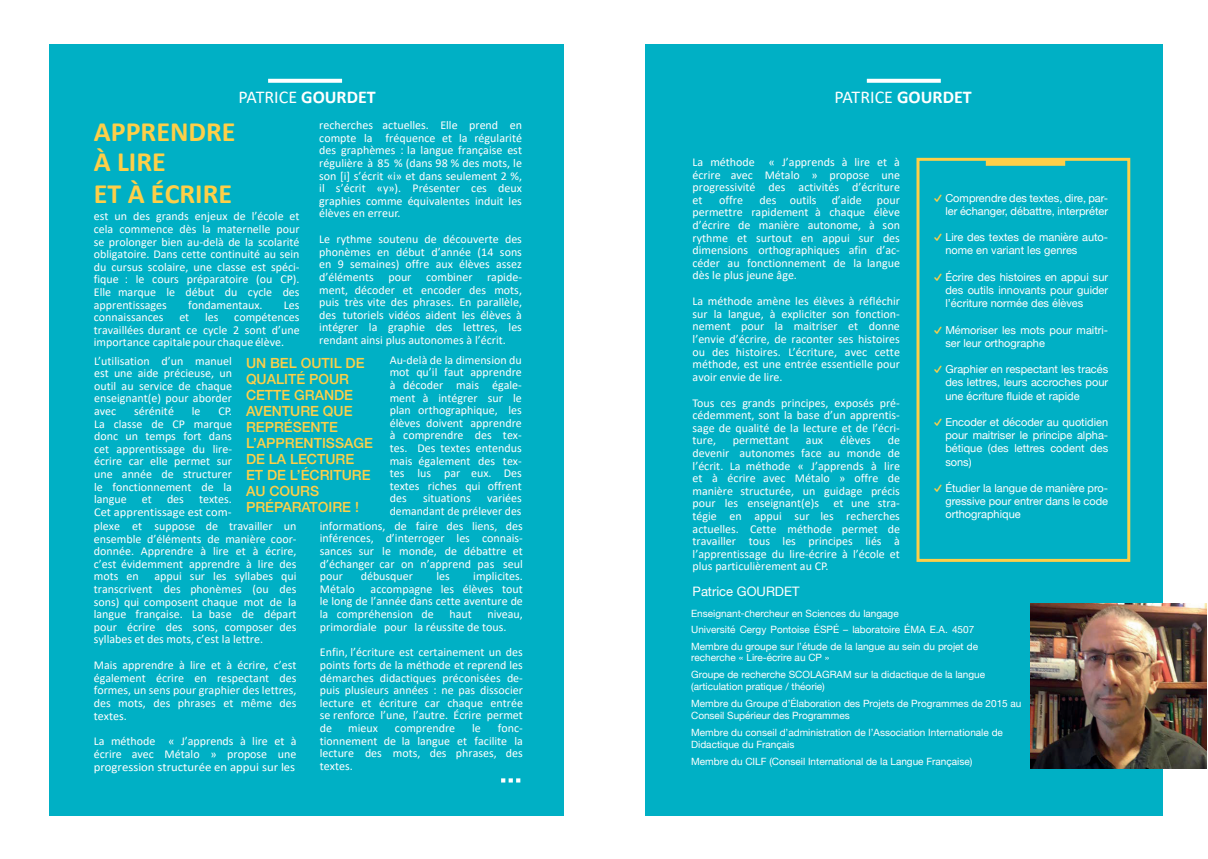
<style>
.page{position:relative;width:1208px;height:859px;background:#fff}
.page>*{position:absolute;margin:0;border:0;box-sizing:border-box;transform-origin:0 0}
.t1{font:700 28px/31px "Calibri";color:#fecf48}
.t2{font:18px "Calibri";color:#fff}
.t3{font:500 14px/16px "Helvetica Neue";color:#fecf48}
.t4{font:13px "Helvetica Neue";color:#fff}
.t5{font:12px/12.6px "Calibri";color:#fff;text-align:justify}
.t6{font:11px/13.2px "Helvetica Neue";color:#fff;text-align:justify}
.t7{font:10px/17px "Helvetica Neue";color:#fff}
.s1{font-weight:700}
.s2{font-family:"Calibri";font-size:12px}
</style>
<div class="page">
<div style="left:645px;top:45px;width:517px;height:771px;background:#00b0c5"></div>
<div style="left:916px;top:158px;width:214px;height:404px;border:3px solid #fecf48"></div>
<svg style="left:867px;top:79px;width:73px;height:4px"></svg>
<img style="left:1030px;top:604px;width:176px;height:165px">
<div style="left:985px;top:159px;width:80px;height:7px;background:#fecf48"></div>
<div style="left:49px;top:45px;width:515px;height:771px;background:#00b0c5"></div>
<svg style="left:268px;top:79px;width:74px;height:4px"></svg>
<svg style="left:501px;top:778px;width:19px;height:4px"></svg>
<p class="t2" style="left:238px;top:84px;width:139px">PATRICE <span class="s1">GOURDET</span></p>
<p class="t5" style="left:319px;top:119px;width:204px">recherches actuelles. Elle prend en compte la fréquence et la régularité des graphèmes : la langue française est régulière à 85 % (dans 98 % des mots, le son [i] s’écrit «i» et dans seulement 2 %, il s’écrit «y»). Présenter ces deux graphies comme équivalentes induit les élèves en erreur.</p>
<p class="t5" style="left:319px;top:233px;width:204px">Le rythme soutenu de découverte des phonèmes en début d’année (14 sons en 9 semaines) offre aux élèves assez d’éléments pour combiner rapide&shy;ment, décoder et encoder des mots, puis très vite des phrases. En parallèle, des tutoriels vidéos aident les élèves à intégrer la graphie des lettres, les rendant ainsi plus autonomes à l’écrit.</p>
<p class="t5" style="left:390px;top:353px;width:134px">Au-delà de la dimension du mot qu’il faut apprendre à décoder mais égale&shy;ment à intégrer sur le plan orthographique, les élèves doivent apprendre à comprendre des tex&shy;tes. Des textes entendus mais également des tex&shy;tes lus par eux. Des textes riches qui offrent des</p>
<p class="t1" style="left:94px;top:116px;width:143px">APPRENDRE<br>À LIRE<br>ET À ÉCRIRE</p>
<p class="t5" style="left:94px;top:210px;width:207px">est un des grands enjeux de l’école et cela commence dès la maternelle pour se prolonger bien au-delà de la scolarité obligatoire. Dans cette continuité au sein du cursus scolaire, une classe est spéci&shy;fique : le cours préparatoire (ou CP).<br>Elle marque le début du cycle des apprentissages</p>
<p class="t5" style="left:188px;top:298px;width:76px">fondamentaux.</p>
<p class="t5" style="left:284px;top:298px;width:17px">Les</p>
<p class="t5" style="left:94px;top:311px;width:207px;text-indent:140px">compétences travaillées durant ce cycle 2 sont d’une importance capitale pour chaque élève.</p>
<p class="t5" style="left:94px;top:354px;width:139px">L’utilisation d’un manuel est une aide précieuse, un outil au service de chaque enseignant(e) pour aborder avec</p>
<p class="t5" style="left:94px;top:311px;width:71px">connaissances</p>
<p class="t5" style="left:179px;top:311px;width:11px">et</p>
<p class="t5" style="left:205px;top:311px;width:15px">les</p>
<p class="t3" style="left:246px;top:354px;width:128px">UN BEL OUTIL DE<br>QUALITÉ POUR<br>CETTE GRANDE<br>AVENTURE QUE<br>REPRÉSENTE<br>L’APPRENTISSAGE<br>DE LA LECTURE<br>ET DE L’ÉCRITURE<br>AU COURS<br>PRÉPARATOIRE !</p>
<p class="t5" style="left:134px;top:404px;width:41px">sérénité</p>
<p class="t5" style="left:192px;top:404px;width:10px">le</p>
<p class="t5" style="left:94px;top:404px;width:139px;text-indent:124px">CP.<br>La classe de CP marque donc un temps fort dans cet apprentissage du lire&shy;écrire car elle permet sur une année de structurer le fonctionnement de la langue</p>
<p class="t5" style="left:390px;top:492px;width:134px;text-align:right">variées<br>demandant de prélever des</p>
<p class="t5" style="left:320px;top:519px;width:205px">informations, de faire des liens, des inférences, d’interroger les connais&shy;sances sur le monde, de débattre et d’échanger car on n’apprend pas seul pour</p>
<p class="t5" style="left:423px;top:492px;width:49px">situations</p>
<p class="t5" style="left:142px;top:492px;width:11px">et</p>
<p class="t5" style="left:167px;top:492px;width:18px">des</p>
<p class="t5" style="left:94px;top:492px;width:139px;text-align:right">textes.<br>Cet apprentissage est com-</p>
<p class="t5" style="left:94px;top:519px;width:204px">plexe et suppose de travailler un ensemble d’éléments de manière coor&shy;donnée. Apprendre à lire et à écrire, c’est évidemment apprendre à lire des mots en</p>
<p class="t5" style="left:361px;top:570px;width:54px">débusquer</p>
<p class="t5" style="left:436px;top:570px;width:15px">les</p>
<p class="t5" style="left:473px;top:570px;width:51px">implicites.</p>
<p class="t5" style="left:94px;top:570px;width:204px;text-indent:61px">appui sur les syllabes qui transcrivent des phonèmes (ou des sons) qui composent chaque mot de la langue française. La base de départ pour écrire des sons, composer des syllabes et des mots, c’est la lettre.</p>
<p class="t5" style="left:94px;top:659px;width:204px">Mais apprendre à lire et à écrire, c’est également écrire en respectant des formes, un sens pour graphier des lettres, des mots, des phrases et même des textes.</p>
<p class="t5" style="left:94px;top:735px;width:204px">La méthode « J’apprends à lire et à écrire avec Métalo » propose une progression structurée en appui sur les</p>
<p class="t5" style="left:320px;top:582px;width:205px;text-indent:51px">accompagne les élèves tout le long de l’année dans cette aventure de la compréhension de</p>
<p class="t5" style="left:320px;top:582px;width:37px">Métalo</p>
<p class="t5" style="left:449px;top:607px;width:24px">haut</p>
<p class="t5" style="left:320px;top:607px;width:205px;text-indent:168px">niveau, primordiale pour la réussite de tous.</p>
<p class="t5" style="left:320px;top:646px;width:205px">Enfin, l’écriture est certainement un des points forts de la méthode et reprend les démarches didactiques préconisées de&shy;puis plusieurs années : ne pas dissocier lecture et écriture car chaque entrée se renforce l’une, l’autre. Écrire permet de</p>
<p class="t5" style="left:320px;top:721px;width:205px;text-indent:178px">fonc&shy;tionnement de la langue et facilite la lecture des mots, des phrases, des textes.</p>
<p class="t5" style="left:348px;top:721px;width:31px">mieux</p>
<p class="t5" style="left:395px;top:721px;width:62px">comprendre</p>
<p class="t5" style="left:472px;top:721px;width:10px">le</p>
<p class="t2" style="left:834px;top:84px;width:139px">PATRICE <span class="s1">GOURDET</span></p>
<p class="t5" style="left:692px;top:155px;width:209px">La méthode « J’apprends à lire et à écrire avec Métalo » propose une progressivité des activités d’écriture et</p>
<p class="t6" style="left:945px;top:192px;width:164px">Comprendre des textes, dire, par&shy;ler échanger, débattre, interpréter</p>
<p class="t6" style="left:945px;top:231px;width:164px">Lire des textes de manière auto&shy;nome en variant les genres</p>
<p class="t6" style="left:945px;top:271px;width:164px">Écrire des histoires en appui sur des outils innovants pour guider l’écriture normée des élèves</p>
<p class="t6" style="left:945px;top:324px;width:164px">Mémoriser les mots pour maitri&shy;ser leur orthographe</p>
<p class="t6" style="left:945px;top:363px;width:164px">Graphier en respectant les tracés des lettres, leurs accroches pour une écriture fluide et rapide</p>
<p class="t6" style="left:945px;top:416px;width:164px">Encoder et décoder au quotidien pour maitriser le principe alpha&shy;bétique (des lettres codent des sons)</p>
<p class="t6" style="left:945px;top:482px;width:164px">Étudier la langue de manière pro&shy;gressive pour entrer dans le code orthographique</p>
<p class="t5" style="left:719px;top:193px;width:25px">offre</p>
<p class="t5" style="left:759px;top:193px;width:58px">des outils</p>
<p class="t5" style="left:831px;top:193px;width:32px">d’aide</p>
<p class="t5" style="left:692px;top:193px;width:209px;text-indent:184px">pour permettre rapidement à chaque élève d’écrire de manière autonome, à son rythme et surtout en appui sur des dimensions orthographiques afin d’ac&shy;céder au fonctionnement de la langue dès le plus jeune âge.</p>
<p class="t5" style="left:692px;top:295px;width:209px">La méthode amène les élèves à réfléchir sur la langue, à expliciter son fonction&shy;nement pour la maitriser et donne l’envie d’écrire, de raconter ses histoires ou des histoires. L’écriture, avec cette méthode, est une entrée essentielle pour avoir envie de lire.</p>
<p class="t5" style="left:692px;top:396px;width:209px">Tous ces grands principes, exposés pré&shy;cédemment, sont la base d’un apprentis&shy;sage de qualité de la lecture et de l’écri&shy;ture,</p>
<p class="t5" style="left:733px;top:434px;width:58px">permettant</p>
<p class="t5" style="left:806px;top:434px;width:19px">aux</p>
<p class="t5" style="left:840px;top:434px;width:32px">élèves</p>
<p class="t5" style="left:692px;top:434px;width:209px;text-indent:195px">de devenir autonomes face au monde de l’écrit. La méthode « J’apprends à lire et à écrire avec Métalo » offre de manière structurée, un guidage précis pour les enseignant(e)s et une stra&shy;tégie en appui sur les recherches actuelles. Cette méthode permet de travailler tous les principes liés à l’apprentissage du lire-écrire à l’école et plus particulièrement au CP.</p>
<p class="t4" style="left:692px;top:582px;width:108px">Patrice GOURDET</p>
<p class="t7" style="left:691px;top:606px;width:288px;line-height:16.4px">Enseignant<span class="s2">-c</span>hercheur en Sciences du langage<br>Université Cergy Pontoise ÉSPÉ – laboratoire ÉMA E.A. 4507<br>Membre du groupe sur l’étude de la langue au sein du projet de</p>
<p class="t7" style="left:691px;top:650px;width:295px;line-height:16.7px">recherche « Lire-écrire au CP »<br>Groupe de recherche SCOLAGRAM sur la didactique de la langue</p>
<p class="t7" style="left:691px;top:679px;width:332px">(articulation pratique / théorie)<br>Membre du Groupe d’Élaboration des Projets de Programmes de 2015 au</p>
<p class="t7" style="left:691px;top:708px;width:313px">Conseil Supérieur des Programmes<br>Membre du conseil d’administration de l’Association Internationale de</p>
<p class="t7" style="left:691px;top:737px;width:283px">Didactique du Français<br>Membre du CILF (Conseil International de la Langue Française)</p>
</div>
